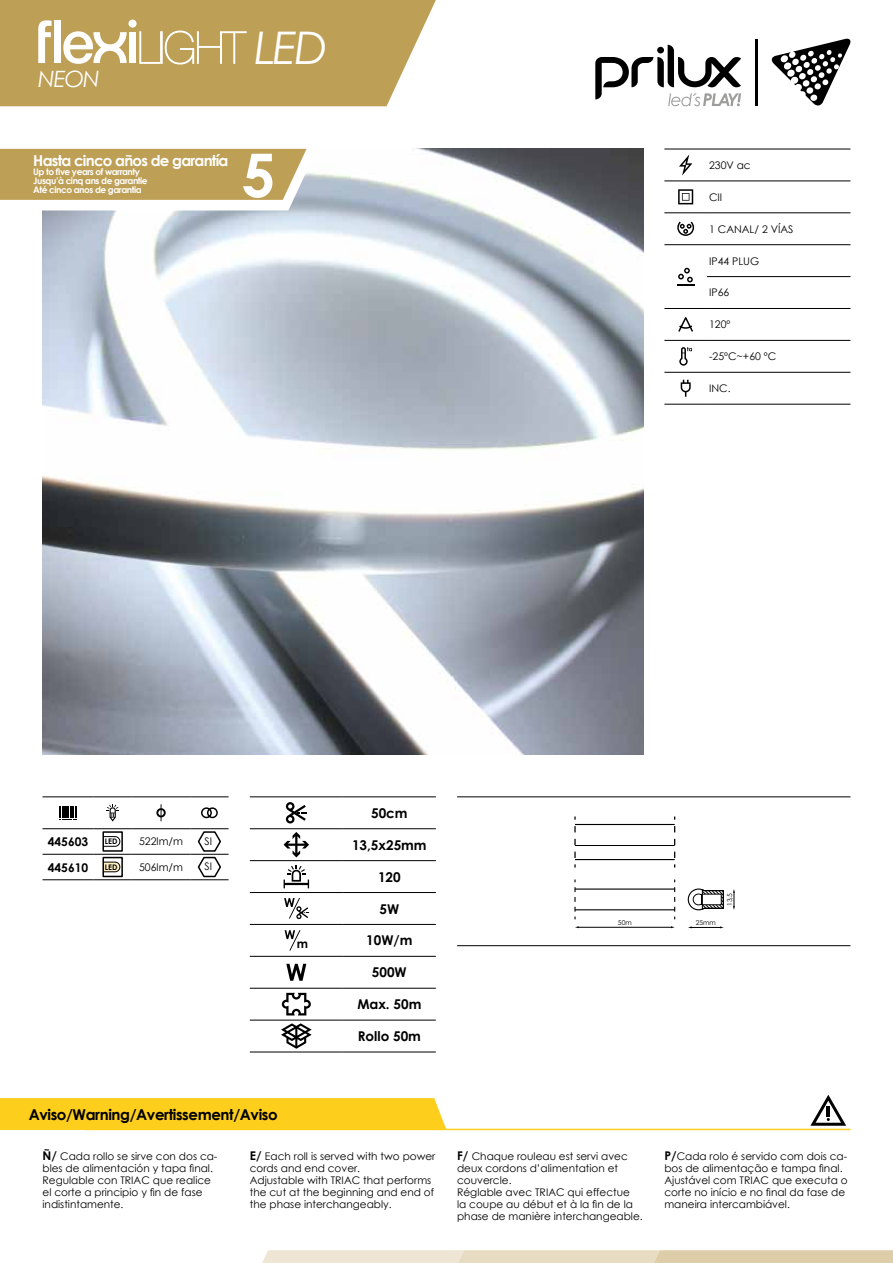
<style>
.page{position:relative;width:893px;height:1263px;background:#fff}
.page>*{position:absolute;margin:0;border:0;box-sizing:border-box;transform-origin:0 0}
.t1{font:700 60px "Century Gothic";color:#fff}
.t2{font:italic 45px "Century Gothic";color:#fff}
.t3{font:italic 22.5px "Century Gothic";color:#fff}
.t4{font:700 15px "Century Gothic";letter-spacing:-.025em;color:#000}
.t5{font:700 15px "Century Gothic";letter-spacing:-.05em;color:#fff}
.t6{font:700 13.5px "Century Gothic";color:#000}
.t7{font:700 12px "Century Gothic";color:#000}
.t8{font:10.5px/12px "Century Gothic";color:#000}
.t9{font:700 9px/9px "Century Gothic";letter-spacing:-.05em;color:#fff}
.t10{font:700 7.65px "Century Gothic";color:#000}
.t11{font:6.75px "Century Gothic";color:#000}
.s1{font-weight:700;font-size:12px}
</style>
<div class="page">
<div style="left:0;top:0;width:436px;height:106px;background:#be9f56"></div>
<svg style="left:262px;top:1250px;width:631px;height:13px;background:#e6d9bf"></svg>
<hr style="left:755px;top:39px;width:2px;height:67px;background:#000">
<svg style="left:771px;top:39px;width:80px;height:67px"></svg>
<svg style="left:595px;top:45px;width:146px;height:61px"></svg>
<svg style="left:38px;top:20px;width:14px;height:43px"></svg>
<div style="left:54px;top:20px;width:7px;height:43px;background:#fff"></div>
<div style="left:129px;top:32px;width:7px;height:31px;background:#fff"></div>
<svg style="left:139px;top:31px;width:108px;height:33px;background:#cab075"></svg>
<svg style="left:63px;top:31px;width:64px;height:33px"></svg>
<div style="left:128px;top:20px;width:9px;height:8px;background:#fff;border-radius:50%"></div>
<img style="left:43px;top:149px;width:600px;height:605px">
<hr style="left:250px;top:796px;width:93px;height:1px;background:#000">
<hr style="left:343px;top:796px;width:93px;height:1px;background:#000">
<hr style="left:250px;top:828px;width:93px;height:1px;background:#000">
<hr style="left:343px;top:828px;width:93px;height:1px;background:#000">
<hr style="left:250px;top:860px;width:93px;height:1px;background:#000">
<hr style="left:343px;top:860px;width:93px;height:1px;background:#000">
<hr style="left:250px;top:892px;width:93px;height:1px;background:#000">
<hr style="left:343px;top:892px;width:93px;height:1px;background:#000">
<hr style="left:250px;top:924px;width:93px;height:1px;background:#000">
<hr style="left:343px;top:924px;width:93px;height:1px;background:#000">
<hr style="left:250px;top:956px;width:93px;height:1px;background:#000">
<hr style="left:343px;top:956px;width:93px;height:1px;background:#000">
<hr style="left:250px;top:988px;width:93px;height:1px;background:#000">
<hr style="left:343px;top:988px;width:93px;height:1px;background:#000">
<hr style="left:250px;top:1020px;width:93px;height:1px;background:#000">
<hr style="left:343px;top:1020px;width:93px;height:1px;background:#000">
<hr style="left:250px;top:1052px;width:93px;height:1px;background:#000">
<hr style="left:343px;top:1052px;width:93px;height:1px;background:#000">
<svg style="left:286px;top:802px;width:21px;height:21px"></svg>
<svg style="left:284px;top:832px;width:25px;height:25px"></svg>
<svg style="left:284px;top:865px;width:25px;height:23px"></svg>
<svg style="left:284px;top:898px;width:25px;height:21px"></svg>
<svg style="left:285px;top:930px;width:15px;height:21px"></svg>
<svg style="left:286px;top:964px;width:20px;height:17px"></svg>
<svg style="left:282px;top:993px;width:29px;height:22px"></svg>
<svg style="left:281px;top:1023px;width:31px;height:26px"></svg>
<hr style="left:43px;top:796px;width:51px;height:1px;background:#000">
<hr style="left:94px;top:796px;width:38px;height:1px;background:#000">
<hr style="left:132px;top:796px;width:58px;height:1px;background:#000">
<hr style="left:190px;top:796px;width:39px;height:1px;background:#000">
<hr style="left:43px;top:828px;width:51px;height:1px;background:#000">
<hr style="left:94px;top:828px;width:38px;height:1px;background:#000">
<hr style="left:132px;top:828px;width:58px;height:1px;background:#000">
<hr style="left:190px;top:828px;width:39px;height:1px;background:#000">
<hr style="left:43px;top:854px;width:51px;height:1px;background:#000">
<hr style="left:94px;top:854px;width:38px;height:1px;background:#000">
<hr style="left:132px;top:854px;width:58px;height:1px;background:#000">
<hr style="left:190px;top:854px;width:39px;height:1px;background:#000">
<hr style="left:43px;top:879px;width:51px;height:1px;background:#000">
<hr style="left:94px;top:879px;width:38px;height:1px;background:#000">
<hr style="left:132px;top:879px;width:58px;height:1px;background:#000">
<hr style="left:190px;top:879px;width:39px;height:1px;background:#000">
<svg style="left:60px;top:806px;width:16px;height:14px"></svg>
<svg style="left:106px;top:804px;width:13px;height:17px"></svg>
<svg style="left:156px;top:804px;width:10px;height:17px"></svg>
<svg style="left:201px;top:807px;width:17px;height:11px"></svg>
<svg style="left:105px;top:836px;width:15px;height:11px"></svg>
<div style="left:102px;top:831px;width:21px;height:21px;border:2px solid #000"></div>
<svg style="left:105px;top:861px;width:15px;height:11px"></svg>
<div style="left:102px;top:857px;width:21px;height:20px;border:2px solid #000"></div>
<svg style="left:197px;top:831px;width:25px;height:47px"></svg>
<hr style="left:457px;top:796px;width:393px;height:1px;background:#000">
<hr style="left:457px;top:945px;width:393px;height:1px;background:#000">
<hr style="left:578px;top:927px;width:94px;height:1px;background:#000">
<hr style="left:575px;top:888px;width:100px;height:2px;background:#000">
<hr style="left:575px;top:909px;width:100px;height:1px;background:#000">
<svg style="left:574px;top:879px;width:2px;height:40px"></svg>
<svg style="left:674px;top:879px;width:1px;height:40px"></svg>
<hr style="left:575px;top:824px;width:100px;height:1px;background:#000">
<hr style="left:575px;top:859px;width:100px;height:1px;background:#000">
<svg style="left:574px;top:816px;width:2px;height:42px"></svg>
<svg style="left:674px;top:816px;width:1px;height:42px"></svg>
<svg style="left:733px;top:889px;width:2px;height:21px"></svg>
<hr style="left:691px;top:927px;width:30px;height:1px;background:#000">
<svg style="left:687px;top:888px;width:37px;height:23px"></svg>
<div style="left:702px;top:894px;width:19px;height:11px;background:#fff"></div>
<hr style="left:575px;top:845px;width:100px;height:1px;background:#000">
<svg style="left:0;top:148px;width:322px;height:62px"></svg>
<div style="left:0;top:1098px;width:446px;height:32px;background:#fdce1c"></div>
<hr style="left:85px;top:1129px;width:765px;height:1px;background:#fdce1c">
<svg style="left:810px;top:1095px;width:36px;height:31px"></svg>
<hr style="left:664px;top:149px;width:43px;height:1px;background:#000">
<hr style="left:707px;top:149px;width:143px;height:1px;background:#000">
<hr style="left:664px;top:181px;width:43px;height:1px;background:#000">
<hr style="left:707px;top:181px;width:143px;height:1px;background:#000">
<hr style="left:664px;top:213px;width:43px;height:1px;background:#000">
<hr style="left:707px;top:213px;width:143px;height:1px;background:#000">
<hr style="left:664px;top:244px;width:43px;height:1px;background:#000">
<hr style="left:707px;top:244px;width:143px;height:1px;background:#000">
<hr style="left:707px;top:276px;width:143px;height:1px;background:#000">
<hr style="left:664px;top:308px;width:43px;height:1px;background:#000">
<hr style="left:707px;top:308px;width:143px;height:1px;background:#000">
<hr style="left:664px;top:340px;width:43px;height:1px;background:#000">
<hr style="left:707px;top:340px;width:143px;height:1px;background:#000">
<hr style="left:664px;top:372px;width:43px;height:1px;background:#000">
<hr style="left:707px;top:372px;width:143px;height:1px;background:#000">
<hr style="left:664px;top:404px;width:43px;height:1px;background:#000">
<hr style="left:707px;top:404px;width:143px;height:1px;background:#000">
<svg style="left:679px;top:154px;width:13px;height:22px"></svg>
<svg style="left:678px;top:189px;width:15px;height:15px"></svg>
<svg style="left:677px;top:222px;width:17px;height:14px"></svg>
<svg style="left:677px;top:268px;width:17px;height:17px"></svg>
<svg style="left:678px;top:317px;width:15px;height:15px"></svg>
<svg style="left:679px;top:347px;width:13px;height:19px"></svg>
<svg style="left:681px;top:380px;width:10px;height:17px"></svg>
<h3 class="t3" style="left:38px;top:63px;width:63px">NEON</h3>
<h2 class="t2" style="left:254px;top:17px;width:75px">LED</h2>
<h3 class="t5" style="left:33px;top:150px;width:197px">Hasta cinco años de garantía</h3>
<p class="t9" style="left:33px;top:167px;width:116px">Up to five years of warranty<br>Jusqu’à cinq ans de garantie<br>Até cinco anos de garantia</p>
<h1 class="t1" style="left:242px;top:130px;width:35px">5</h1>
<p class="t7" style="left:48px;top:832px;width:42px">445603</p>
<p class="t10" style="left:105px;top:836px;width:14px">LED</p>
<p class="t8" style="left:139px;top:835px;width:45px">522lm/m</p>
<p class="t8" style="left:205px;top:835px;width:9px">SI</p>
<p class="t7" style="left:48px;top:858px;width:42px">445610</p>
<p class="t10" style="left:105px;top:861px;width:14px">LED</p>
<p class="t8" style="left:139px;top:861px;width:45px">506lm/m</p>
<p class="t8" style="left:205px;top:860px;width:9px">SI</p>
<p class="t6" style="left:371px;top:803px;width:38px">50cm</p>
<p class="t6" style="left:352px;top:835px;width:76px">13,5x25mm</p>
<p class="t6" style="left:378px;top:866px;width:24px">120</p>
<p class="t6" style="left:379px;top:898px;width:21px">5W</p>
<p class="t7" style="left:297px;top:935px;width:13px">m</p>
<p class="t6" style="left:366px;top:930px;width:48px">10W/m</p>
<p class="t6" style="left:372px;top:962px;width:36px">500W</p>
<p class="t6" style="left:357px;top:994px;width:65px">Max. 50m</p>
<p class="t6" style="left:358px;top:1026px;width:65px">Rollo 50m</p>
<p class="t8" style="left:709px;top:159px;width:43px">230V ac</p>
<p class="t8" style="left:709px;top:191px;width:15px">CII</p>
<p class="t8" style="left:709px;top:223px;width:86px">1 CANAL/ 2 VÍAS</p>
<p class="t8" style="left:709px;top:255px;width:52px">IP44 PLUG</p>
<p class="t8" style="left:709px;top:286px;width:22px">IP66</p>
<p class="t8" style="left:709px;top:318px;width:23px">120º</p>
<p class="t8" style="left:709px;top:350px;width:69px">-25ºC~+60 ºC</p>
<p class="t8" style="left:709px;top:382px;width:23px">INC.</p>
<p class="t11" style="left:618px;top:918px;width:15px">50m</p>
<p class="t11" style="left:696px;top:918px;width:22px">25mm</p>
<p class="t11" style="left:725px;top:906px;width:15px;rotate:-90deg">13,5</p>
<h3 class="t4" style="left:29px;top:1103px;width:251px">Aviso/Warning/Avertissement/Aviso</h3>
<p class="t8" style="left:43px;top:1150px;width:176px"><span class="s1">Ñ/</span> Cada rollo se sirve con dos ca&shy;bles de alimentación y tapa final.<br>Regulable con TRIAC que realice el corte a principio y fin de fase indistintamente.</p>
<p class="t8" style="left:457px;top:1150px;width:187px"><span class="s1">F/</span> Chaque rouleau est servi avec deux cordons d’alimentation et couvercle.<br>Réglable avec TRIAC qui effectue<br>la coupe au début et à la fin de la phase de manière interchangeable.</p>
<p class="t8" style="left:250px;top:1150px;width:187px"><span class="s1">E/</span> Each roll is served with two power cords and end cover.<br>Adjustable with TRIAC that performs the cut at the beginning and end of the phase interchangeably.</p>
<p class="t8" style="left:664px;top:1150px;width:185px"><span class="s1">P/</span>Cada rolo é servido com dois ca&shy;bos de alimentação e tampa final.<br>Ajustável com TRIAC que executa o corte no início e no final da fase de maneira intercambiável.</p>
</div>
